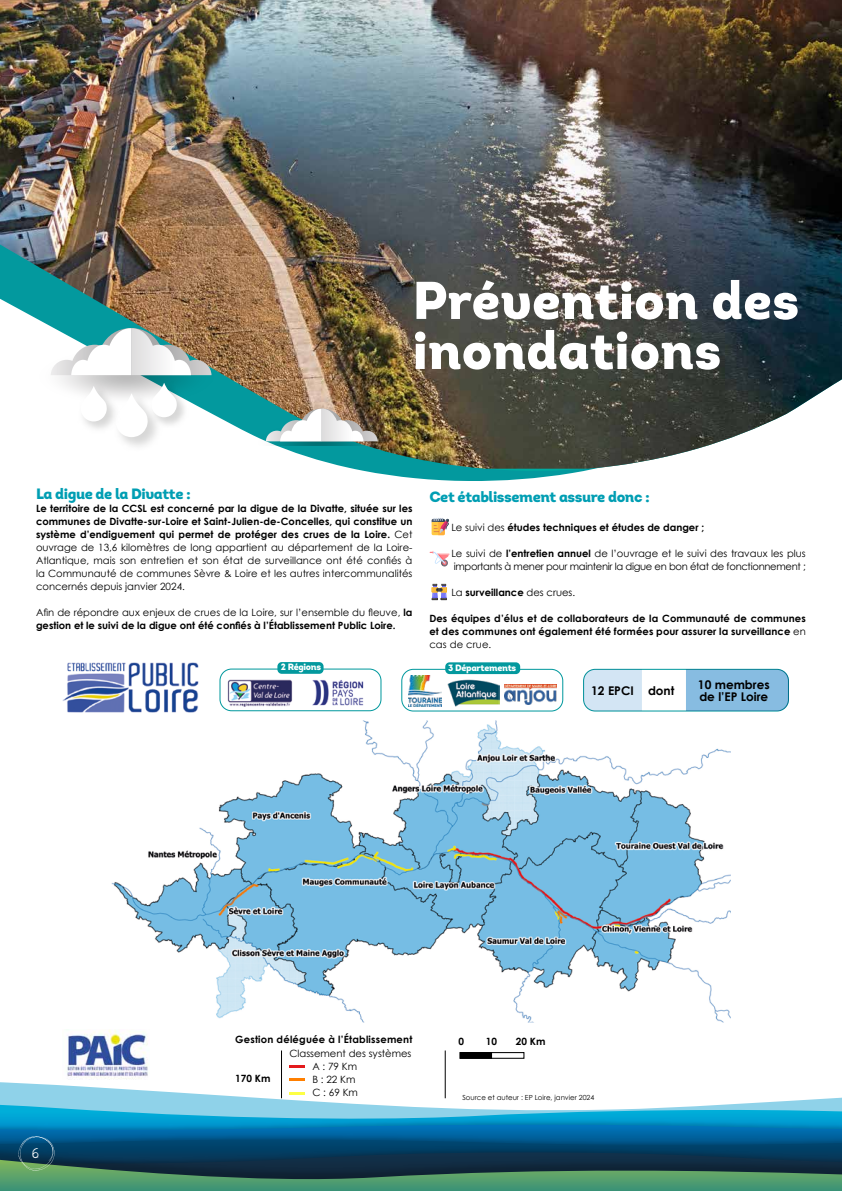
<style>
.page{position:relative;width:842px;height:1191px;background:#fff}
.page>*{position:absolute;margin:0;border:0;box-sizing:border-box;transform-origin:0 0}
.t1{font:53px/50px "Intro Black Alt";color:#fff}
.t2{font:15px "Intro Black Alt";letter-spacing:-.03em;color:#009eb3}
.t3{font:15px "Tox Typewriter";color:#fff}
.t4{font:700 12px/12px "Century Gothic";color:#000}
.t5{font:10px/13px "Century Gothic";color:#000;text-align:justify}
.t6{font:700 10px/13px "Century Gothic";color:#000}
.t7{font:10px/13px "Century Gothic";letter-spacing:-.03em;color:#000}
.t8{font:700 10px "Century Gothic";letter-spacing:.02em;color:#000}
.t9{font:9.2px "Intro Black Alt";letter-spacing:-.03em;color:#fff}
.t10{font:7px "Century Gothic";color:#000}
.s1{font-weight:700}
.s2{font-weight:400}
</style>
<div class="page">
<div style="left:584px;top:669px;width:58px;height:42px;background:#d3e5f4"></div>
<div style="left:686px;top:669px;width:103px;height:42px;background:#87bce1"></div>
<svg style="left:432px;top:518px;width:17px;height:17px"></svg>
<img style="left:0;top:0;width:829px;height:469px">
<svg style="left:829px;top:0;width:13px;height:388px;background:#172423"></svg>
<svg style="left:432px;top:584px;width:15px;height:16px"></svg>
<svg style="left:430px;top:551px;width:20px;height:15px"></svg>
<img style="left:110px;top:437px;width:56px;height:18px">
<svg style="left:28px;top:328px;width:196px;height:109px"></svg>
<img style="left:250px;top:409px;width:136px;height:36px">
<img style="left:333px;top:443px;width:31px;height:2px">
<hr style="left:289px;top:1065px;width:16px;height:3px;background:#e31a1c">
<hr style="left:281px;top:1050px;width:1px;height:48px;background:#000">
<hr style="left:445px;top:1050px;width:1px;height:48px;background:#000">
<img style="left:62px;top:662px;width:137px;height:51px">
<img style="left:227px;top:679px;width:66px;height:28px">
<img style="left:408px;top:675px;width:33px;height:31px">
<img style="left:312px;top:680px;width:52px;height:26px">
<div style="left:219px;top:668px;width:162px;height:43px;border:1px solid #03999e;border-radius:12px"></div>
<div style="left:401px;top:669px;width:162px;height:42px;border:1px solid #03999e;border-radius:12px"></div>
<div style="left:583px;top:669px;width:206px;height:42px;border:1px solid #03999e;border-radius:12px"></div>
<div style="left:277px;top:662px;width:47px;height:12px;background:#03999e;border-radius:4px"></div>
<div style="left:445px;top:662px;width:75px;height:12px;background:#03999e;border-radius:4px"></div>
<img style="left:447px;top:679px;width:52px;height:27px">
<img style="left:505px;top:684px;width:52px;height:21px">
<svg style="left:0;top:1070px;width:842px;height:34px"></svg>
<svg style="left:0;top:1104px;width:842px;height:13px;background:#72cce6"></svg>
<img style="left:0;top:1117px;width:842px;height:7px">
<svg style="left:0;top:1124px;width:842px;height:67px;background:#1a5f70"></svg>
<img style="left:111px;top:720px;width:620px;height:302px">
<div style="left:460px;top:1052px;width:64px;height:6px;border:1px solid #000"></div>
<div style="left:460px;top:1052px;width:31px;height:6px;background:#000"></div>
<img style="left:63px;top:1029px;width:87px;height:50px">
<h1 class="t1" style="left:412px;top:275px;width:388px">Prévention des inondations</h1>
<h2 class="t2" style="left:36px;top:484px;width:157px">La digue de la Divatte :</h2>
<p class="t5" style="left:36px;top:502px;width:378px"><span class="s1">Le territoire de la CCSL est concerné par la digue de la Divatte, située sur les communes de Divatte-sur-Loire et Saint-Julien-de-Concelles, qui constitue un système d’endiguement qui permet de protéger des crues de la Loire.</span> Cet ouvrage de 13,6 kilomètres de long appartient au département de la Loire-Atlantique, mais son entretien et son état de surveillance ont été confiés à la Communauté de communes Sèvre &amp; Loire et les autres intercommunalités concernés depuis janvier 2024.</p>
<p class="t6" style="left:36px;top:606px;width:378px"><span class="s2">Afin de répondre aux enjeux de crues de la Loire, sur l’ensemble du fleuve,</span> la gestion et le suivi de la digue ont été confiés à l’Établissement Public Loire.</p>
<h2 class="t2" style="left:429px;top:487px;width:222px">Cet établissement assure donc :</h2>
<p class="t6" style="left:451px;top:520px;width:254px"><span class="s2">Le suivi des</span> études techniques et études de danger ;</p>
<p class="t7" style="left:451px;top:546px;width:356px">Le suivi de <span class="s1">l’entretien annuel</span> de l’ouvrage et le suivi des travaux les plus importants à mener pour maintenir la digue en bon état de fonctionnement ;</p>
<p class="t6" style="left:451px;top:585px;width:125px"><span class="s2">La</span> surveillance <span class="s2">des crues.</span></p>
<p class="t6" style="left:429px;top:611px;width:378px;text-align:justify">Des équipes d’élus et de collaborateurs de la Communauté de communes et des communes ont également été formées pour assurer la surveillance <span class="s2">en cas de crue.</span></p>
<h2 class="t3" style="left:32px;top:1145px;width:9px">6</h2>
<p class="t9" style="left:281px;top:661px;width:42px">2 Régions</p>
<p class="t9" style="left:448px;top:661px;width:70px">3 Départements</p>
<p class="t4" style="left:591px;top:684px;width:44px">12 EPCI</p>
<p class="t4" style="left:648px;top:684px;width:28px">dont</p>
<p class="t4" style="left:698px;top:678px;width:73px">10 membres de l’EP Loire</p>
<p class="t8" style="left:235px;top:1031px;width:179px">Gestion déléguée à l’Établissement</p>
<p class="t6" style="left:458px;top:1034px;width:7px">0</p>
<p class="t6" style="left:486px;top:1034px;width:13px">10</p>
<p class="t6" style="left:516px;top:1034px;width:31px">20 Km</p>
<p class="t6" style="left:235px;top:1072px;width:37px">170 Km</p>
<p class="t5" style="left:312px;top:1046px;width:101px;text-align:left;text-indent:-23px">Classement des systèmes<br>A : 79 Km<br>B : 22 Km<br>C : 69 Km</p>
<p class="t10" style="left:462px;top:1092px;width:133px">Source et auteur : EP Loire, janvier 2024</p>
</div>
